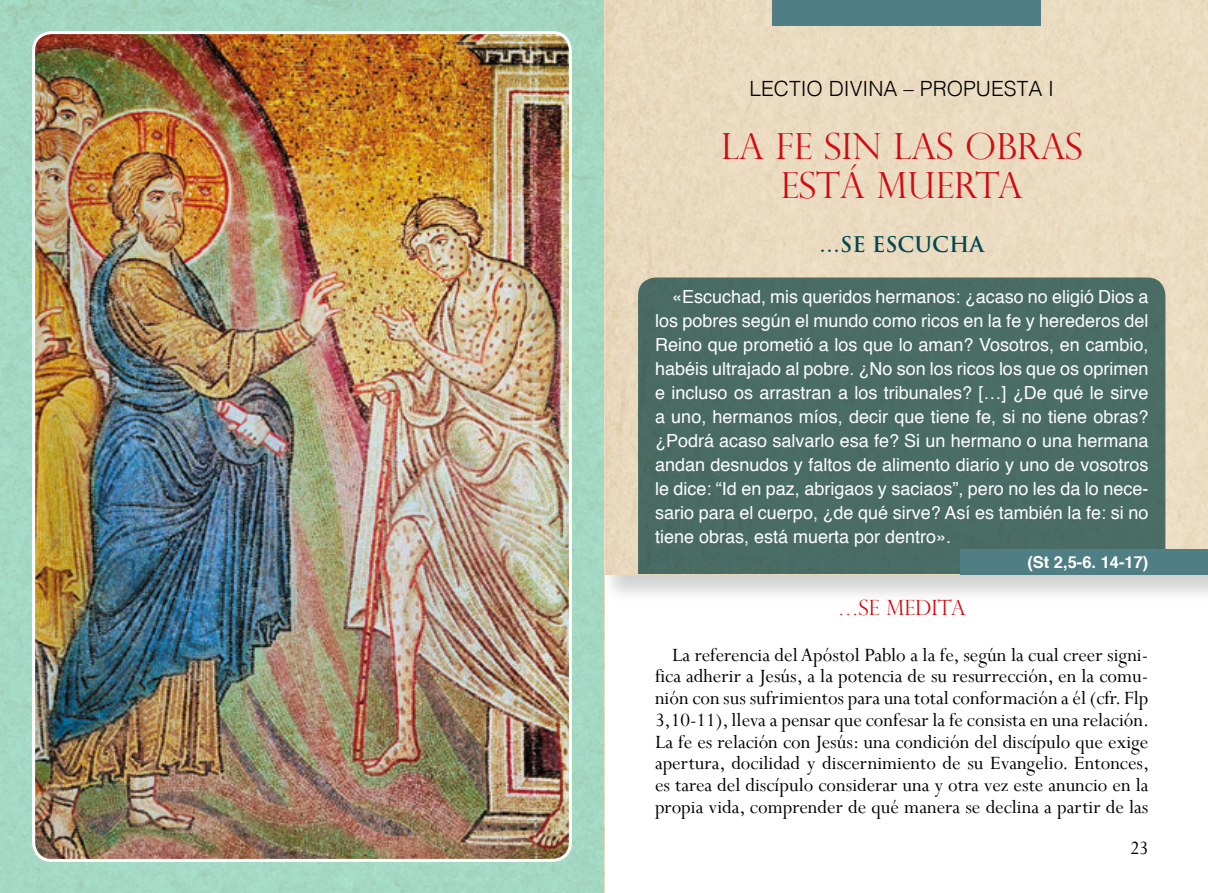
<style>
.page{position:relative;width:1208px;height:893px;background:#fff}
.page>*{position:absolute;margin:0;border:0;box-sizing:border-box;transform-origin:0 0}
.t1{font:300 36px "Perpetua Titling";color:#d20a11}
.t2{font:21px/21.8px "Perpetua";color:#000;text-align:justify}
.t3{font:300 21px "Helvetica";color:#000}
.t4{font:700 21px "Trajan Pro";color:#014751}
.t5{font:300 21px "Perpetua Titling";color:#d20a11}
.t6{font:18px/24px "Helvetica";color:#fff;text-align:justify}
.t7{font:700 16.5px "Helvetica";color:#fff}
</style>
<div class="page">
<div style="left:600px;top:0;width:608px;height:603px;background:#000;opacity:.18"></div>
<div style="left:604px;top:0;width:604px;height:575px;background:#eadbc1"></div>
<div style="left:638px;top:277px;width:527px;height:297px;background:#496c65"></div>
<div style="left:0;top:0;width:604px;height:893px;background:#a3d8c3"></div>
<div style="left:961px;top:550px;width:247px;height:25px;background:#507e85"></div>
<div style="left:772px;top:0;width:268px;height:25px;background:#507e85"></div>
<img style="left:34px;top:33px;width:536px;height:827px">
<div style="left:32px;top:31px;width:540px;height:831px;border:3px solid #fff;border-radius:18px"></div>
<p class="t3" style="left:749px;top:71px;width:306px">LECTIO DIVINA – PROPUESTA I</p>
<h1 class="t1" style="left:721px;top:124px;width:193px">LA FESIN LAS</h1>
<h1 class="t1" style="left:965px;top:124px;width:24px">OBRAS</h1>
<h1 class="t1" style="left:781px;top:163px;width:122px">ESTÁ MUER</h1>
<h1 class="t1" style="left:975px;top:163px;width:48px">TA</h1>
<p class="t4" style="left:819px;top:231px;width:166px">…SE ESCUCHA</p>
<p class="t6" style="left:655px;top:285px;width:495px;text-indent:17px">«Escuchad, mis queridos hermanos: ¿acaso no eligió Dios a los pobres según el mundo como ricos en la fe y herederos del Reino que prometió a los que lo aman? Vosotros, en cambio, habéis ultrajado al pobre. ¿No son los ricos los que os oprimen e incluso os arrastran a los tribunales? […] ¿De qué le sirve a uno, hermanos míos, decir que tiene fe, si no tiene obras? ¿Podrá acaso salvarlo esa fe? Si un hermano o una hermana andan desnudos y faltos de alimento diario y uno de vosotros le dice: “Id en paz, abrigaos y saciaos”, pero no les da lo nece&shy;sario para el cuerpo, ¿de qué sirve? Así es también la fe: si no tiene obras, está muerta por dentro».</p>
<p class="t7" style="left:1027px;top:549px;width:123px">(St 2,5-6. 14-17)</p>
<p class="t5" style="left:838px;top:595px;width:63px">…SE MEDI</p>
<p class="t5" style="left:938px;top:595px;width:29px">TA</p>
<p class="t2" style="left:655px;top:643px;width:496px;text-indent:17px">La referencia del Apóstol Pablo a la fe, según la cual creer signi&shy;fica adherir a Jesús, a la potencia de su resurrección, en la comu&shy;nión con sus sufrimientos para una total conformación a él (cfr. Flp 3,10-11), lleva a pensar que confesar la fe consista en una relación.<br>La fe es relación con Jesús: una condición del discípulo que exige apertura, docilidad y discernimiento de su Evangelio. Entonces, es tarea del discípulo considerar una y otra vez este anuncio en la propia vida, comprender de qué manera se declina a partir de las</p>
<p class="t2" style="left:1130px;top:837px;width:20px">23</p>
</div>
